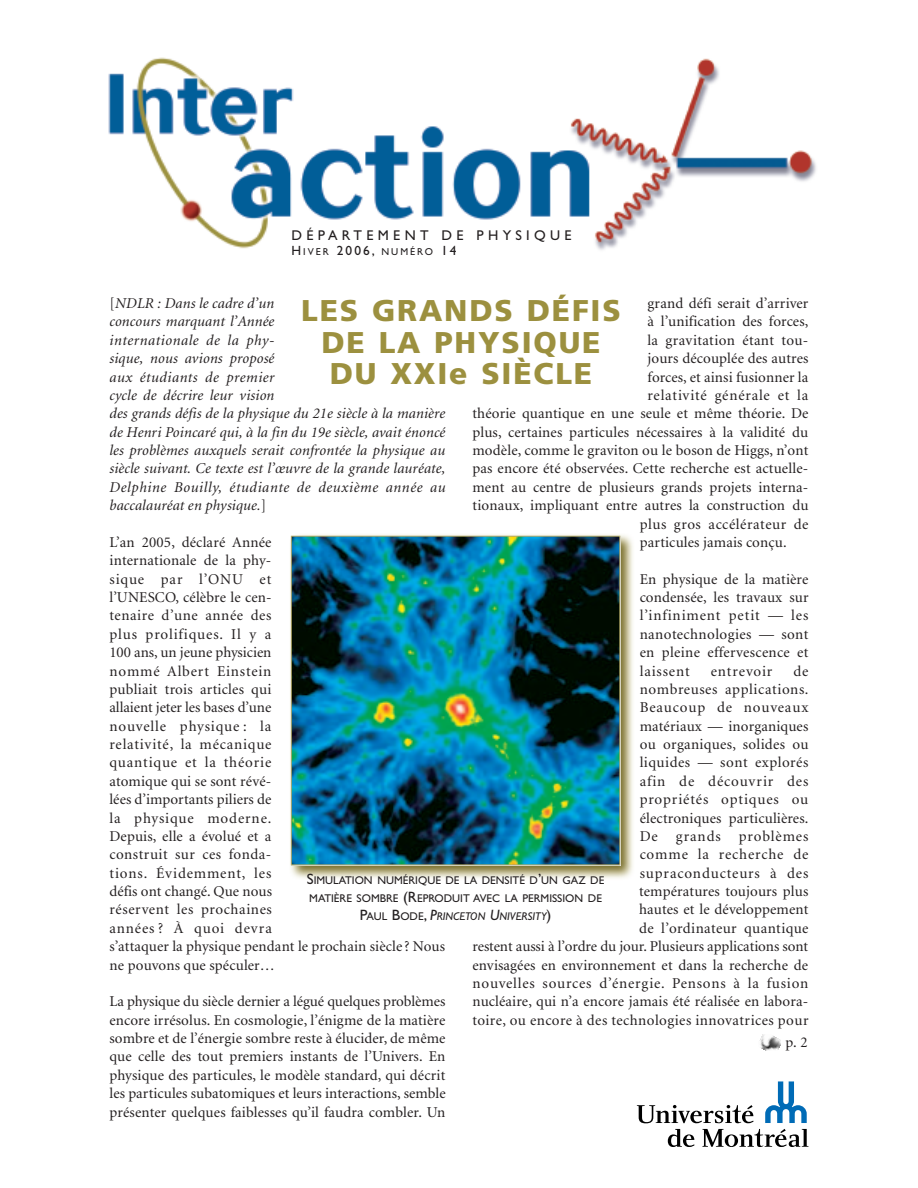
<style>
.page{position:relative;width:918px;height:1188px;background:#fff}
.page>*{position:absolute;margin:0;border:0;box-sizing:border-box;transform-origin:0 0}
.t1{font:900 30px/31.5px "Frutiger";letter-spacing:.06em;color:#9c903f;text-align:center}
.t2{font:15px/18.5px "Minion";letter-spacing:.01em;color:#231f20;text-align:justify}
.t3{font:italic 15px/18.5px "Minion";letter-spacing:.01em;color:#231f20}
.t4{font:15px "Minion";letter-spacing:.05em;color:#231f20}
.t5{font:15px "Minion";letter-spacing:.035em;color:#231f20}
.t6{font:15px "Minion";letter-spacing:.055em;color:#231f20}
.t7{font:14.1px "Gill Sans";letter-spacing:.305em;color:#231f20}
.t8{font:11.25px/18px "Gill Sans";color:#231f20;text-align:center}
.t9{font:10.05px "Gill Sans";letter-spacing:.2em;color:#231f20}
.s1{font-size:13.35px}
.s2{font-style:normal}
.s3{font-size:15px}
.s4{font-style:italic;font-size:15px}
.s5{font-style:italic}
</style>
<div class="page">
<img style="left:108px;top:57px;width:708px;height:193px">
<img style="left:290px;top:535px;width:343px;height:343px">
<svg style="left:765px;top:1081px;width:42px;height:42px"></svg>
<svg style="left:637px;top:1105px;width:117px;height:18px"></svg>
<svg style="left:668px;top:1129px;width:27px;height:18px"></svg>
<svg style="left:702px;top:1129px;width:107px;height:18px"></svg>
<img style="left:759px;top:1034px;width:21px;height:16px">
<img style="left:293px;top:538px;width:325px;height:325px">
<div style="left:291px;top:536px;width:329px;height:329px;border:1px solid #b3aa68"></div>
<p class="t7" style="left:291px;top:229px;width:282px">DÉPARTEMENT DE PHYSIQUE</p>
<p class="t9" style="left:291px;top:248px;width:167px"><span class="s1">H</span>IVER <span class="s1">2006,</span> NUMÉRO <span class="s1">14</span></p>
<h1 class="t1" style="left:301px;top:297px;width:321px">LES GRANDS DÉFIS<br>DE LA PHYSIQUE<br>DU XXIe SIÈCLE</h1>
<p class="t2" style="left:648px;top:295px;width:162px">grand défi serait d’arriver</p>
<p class="t2" style="left:648px;top:314px;width:162px">à l’unification des forces,</p>
<p class="t2" style="left:648px;top:332px;width:162px">la gravitation étant tou-</p>
<p class="t2" style="left:648px;top:350px;width:162px">jours découplée des autres</p>
<p class="t2" style="left:648px;top:369px;width:162px">forces, et ainsi fusionner la</p>
<p class="t4" style="left:648px;top:389px;width:162px">relativité générale et la</p>
<p class="t2" style="left:472px;top:405px;width:337px">théorie quantique en une seule et même théorie. De</p>
<p class="t2" style="left:472px;top:424px;width:337px">plus, certaines particules nécessaires à la validité du</p>
<p class="t2" style="left:472px;top:442px;width:337px">modèle, comme le graviton ou le boson de Higgs, n’ont</p>
<p class="t2" style="left:472px;top:461px;width:337px">pas encore été observées. Cette recherche est actuelle-</p>
<p class="t2" style="left:472px;top:479px;width:337px">ment au centre de plusieurs grands projets interna-</p>
<p class="t2" style="left:472px;top:497px;width:338px">tionaux, impliquant entre autres la construction du</p>
<p class="t5" style="left:640px;top:518px;width:170px">plus gros accélérateur de</p>
<p class="t2" style="left:640px;top:534px;width:148px">particules jamais conçu.</p>
<p class="t2" style="left:640px;top:571px;width:170px">En physique de la matière condensée, les travaux sur l’infiniment petit — les nanotechnologies — sont en pleine effervescence et laissent</p>
<p class="t3" style="left:109px;top:295px;width:338px"><span class="s2">[</span>NDLR : Dans le cadre d’un<br>concours marquant l’Année<br>internationale de la phy-<br>sique, nous avions proposé<br>aux étudiants de premier<br>cycle de décrire leur vision<br>des grands défis de la physique du 21e siècle à la manière de Henri Poincaré qui, à la fin du 19e siècle, avait énoncé les problèmes auxquels serait confrontée la physique au siècle suivant. Ce texte est l’œuvre de la grande lauréate, Delphine Bouilly, étudiante de deuxième année au baccalauréat en physique.<span class="s2">]</span></p>
<p class="t2" style="left:109px;top:534px;width:337px;text-align:left">L’an 2005, déclaré Année<br>internationale de la phy-<br>sique par l’ONU et<br>l’UNESCO, célèbre le cen-<br>tenaire d’une année des<br>plus prolifiques. Il y a<br>100 ans, un jeune physicien<br>nommé Albert Einstein<br>publiait trois articles qui<br>allaient jeter les bases d’une<br>nouvelle physique : la<br>relativité, la mécanique<br>quantique et la théorie<br>atomique qui se sont révé-<br>lées d’importants piliers de<br>la physique moderne.<br>Depuis, elle a évolué et a<br>construit sur ces fonda-<br>tions. Évidemment, les<br>défis ont changé. Que nous<br>réservent les prochaines<br>années ? À quoi devra<br>s’attaquer la physique pendant le prochain siècle ? Nous ne pouvons que spéculer…</p>
<p class="t2" style="left:109px;top:994px;width:338px">La physique du siècle dernier a légué quelques problèmes encore irrésolus. En cosmologie, l’énigme de la matière sombre et de l’énergie sombre reste à élucider, de même que celle des tout premiers instants de l’Univers. En physique des particules, le modèle standard, qui décrit les particules subatomiques et leurs interactions, semble présenter quelques faiblesses qu’il faudra combler. Un</p>
<p class="t2" style="left:473px;top:663px;width:338px;text-align:right">de<br>nombreuses applications.<br>Beaucoup de nouveaux<br>matériaux — inorganiques<br>ou organiques, solides ou<br>liquides — sont explorés<br>afin de découvrir des<br>propriétés optiques ou<br>électroniques particulières.<br>De grands problèmes<br>comme la recherche de<br>supraconducteurs à des<br>températures toujours plus<br>hautes et le développement<br>de l’ordinateur quantique<br>restent aussi à l’ordre du jour. Plusieurs applications sont envisagées en environnement et dans la recherche de nouvelles sources d’énergie. Pensons à la fusion nucléaire, qui n’a encore jamais été réalisée en labora&shy;toire, ou encore à des technologies innovatrices pour</p>
<p class="t6" style="left:711px;top:665px;width:63px">entrevoir</p>
<p class="t8" style="left:307px;top:873px;width:299px"><span class="s3">S</span>IMULATION NUMÉRIQUE DE LA DENSITÉ D<span class="s3">’</span>UN GAZ DE<br>MATIÈRE SOMBRE <span class="s3">(R</span>EPRODUIT AVEC LA PERMISSION DE<br><span class="s3">P</span>AUL <span class="s3">B</span>ODE<span class="s3">,</span> <span class="s4">P</span><span class="s5">RINCETON</span> <span class="s4">U</span><span class="s5">NIVERSITY</span><span class="s3">)</span></p>
<p class="t2" style="left:786px;top:1035px;width:24px">p. 2</p>
</div>
